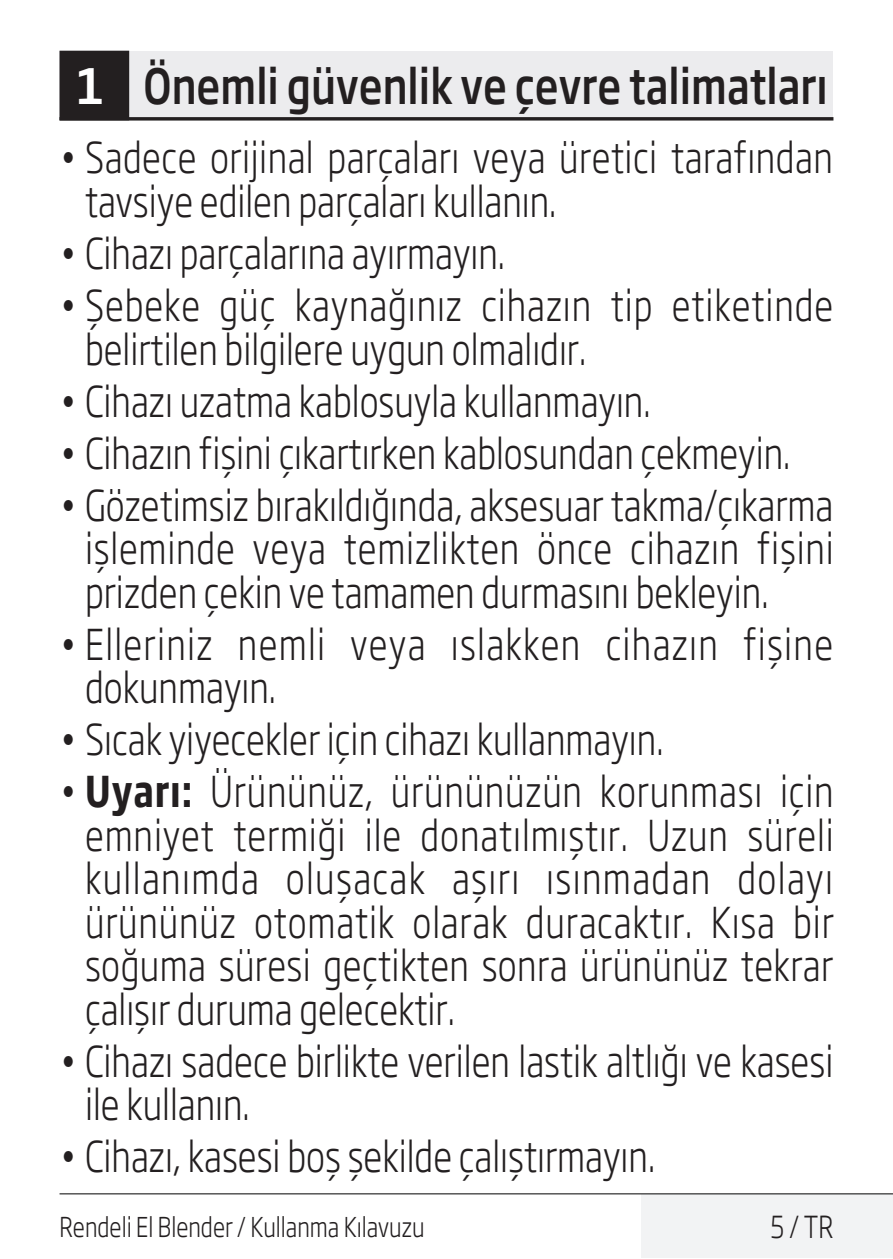
<style>
.page{position:relative;width:893px;height:1259px;background:#fff}
.page>*{position:absolute;margin:0;border:0;box-sizing:border-box;transform-origin:0 0}
.Unite_Baslik_Guvenli{font:500 48px "Soho Gothic Pro";color:#231f20;scale:.82 1}
.t1{font:300 42px/43.5px "Soho Gothic Pro";color:#231f20;scale:.8 1}
.t2{font:300 42px/43.5px "Soho Gothic Pro";letter-spacing:.025em;color:#231f20;scale:.8 1}
.t3{font:300 42px/43.5px "Soho Gothic Pro";letter-spacing:.04em;color:#231f20;scale:.8 1}
.t4{font:300 30px "Soho Gothic Pro";color:#231f20;scale:.8 1}
.t5{font:300 27px "Soho Gothic Pro";color:#231f20;scale:.8 1}
.s1{color:#fff}
.s2{font-weight:700}
</style>
<div class="page">
<div style="left:60px;top:51px;width:773px;height:68px;background:#ececee"></div>
<hr style="left:60px;top:117px;width:773px;height:3px;background:#231f20">
<div style="left:61px;top:52px;width:67px;height:67px;background:#231f20"></div>
<div style="left:60px;top:51px;width:69px;height:69px;border:3px solid #231f20"></div>
<div style="left:641px;top:1194px;width:252px;height:63px;background:#f2f3f4"></div>
<hr style="left:60px;top:1193px;width:833px;height:1px;background:#000">
<p class="Unite_Baslik_Guvenli" style="left:77px;top:49px;width:918px"><span class="s1">1</span> Önemli güvenlik ve çevre talimatları</p>
<p class="t1" style="left:85px;top:134px;width:936px;text-indent:-26px">• Sadece orijinal parçaları veya üretici tarafından tavsiye edilen parçaları kullanın.</p>
<p class="t1" style="left:60px;top:229px;width:558px">• Cihazı parçalarına ayırmayın.</p>
<p class="t2" style="left:85px;top:281px;width:937px;text-indent:-26px">• Şebeke güç kaynağınız cihazın tip etiketinde belirtilen bilgilere uygun olmalıdır.</p>
<p class="t1" style="left:60px;top:377px;width:740px">• Cihazı uzatma kablosuyla kullanmayın.</p>
<p class="t1" style="left:60px;top:429px;width:915px">• Cihazın fişini çıkartırken kablosundan çekmeyin.</p>
<p class="t1" style="left:85px;top:481px;width:937px;text-align:justify;text-indent:-26px">• Gözetimsiz bırakıldığında, aksesuar takma/çıkarma işleminde veya temizlikten önce cihazın fişini prizden çekin ve tamamen durmasını bekleyin.</p>
<p class="t3" style="left:85px;top:620px;width:937px;text-indent:-26px">• Elleriniz nemli veya ıslakken cihazın fişine dokunmayın.</p>
<p class="t1" style="left:60px;top:715px;width:756px">• Sıcak yiyecekler için cihazı kullanmayın.</p>
<p class="t1" style="left:85px;top:767px;width:937px;text-align:justify;text-indent:-26px">• <span class="s2">Uyarı:</span> Ürününüz, ürününüzün korunması için emniyet termiği ile donatılmıştır. Uzun süreli kullanımda oluşacak aşırı ısınmadan dolayı ürününüz otomatik olarak duracaktır. Kısa bir soğuma süresi geçtikten sonra ürününüz tekrar çalışır duruma gelecektir.</p>
<p class="t1" style="left:85px;top:1037px;width:937px;text-indent:-26px">• Cihazı sadece birlikte verilen lastik altlığı ve kasesi ile kullanın.</p>
<p class="t1" style="left:60px;top:1132px;width:746px">• Cihazı, kasesi boş şekilde çalıştırmayın.</p>
<p class="t5" style="left:60px;top:1205px;width:458px">Rendeli El Blender / Kullanma Kılavuzu</p>
<p class="t4" style="left:771px;top:1203px;width:80px">5 / TR</p>
</div>
